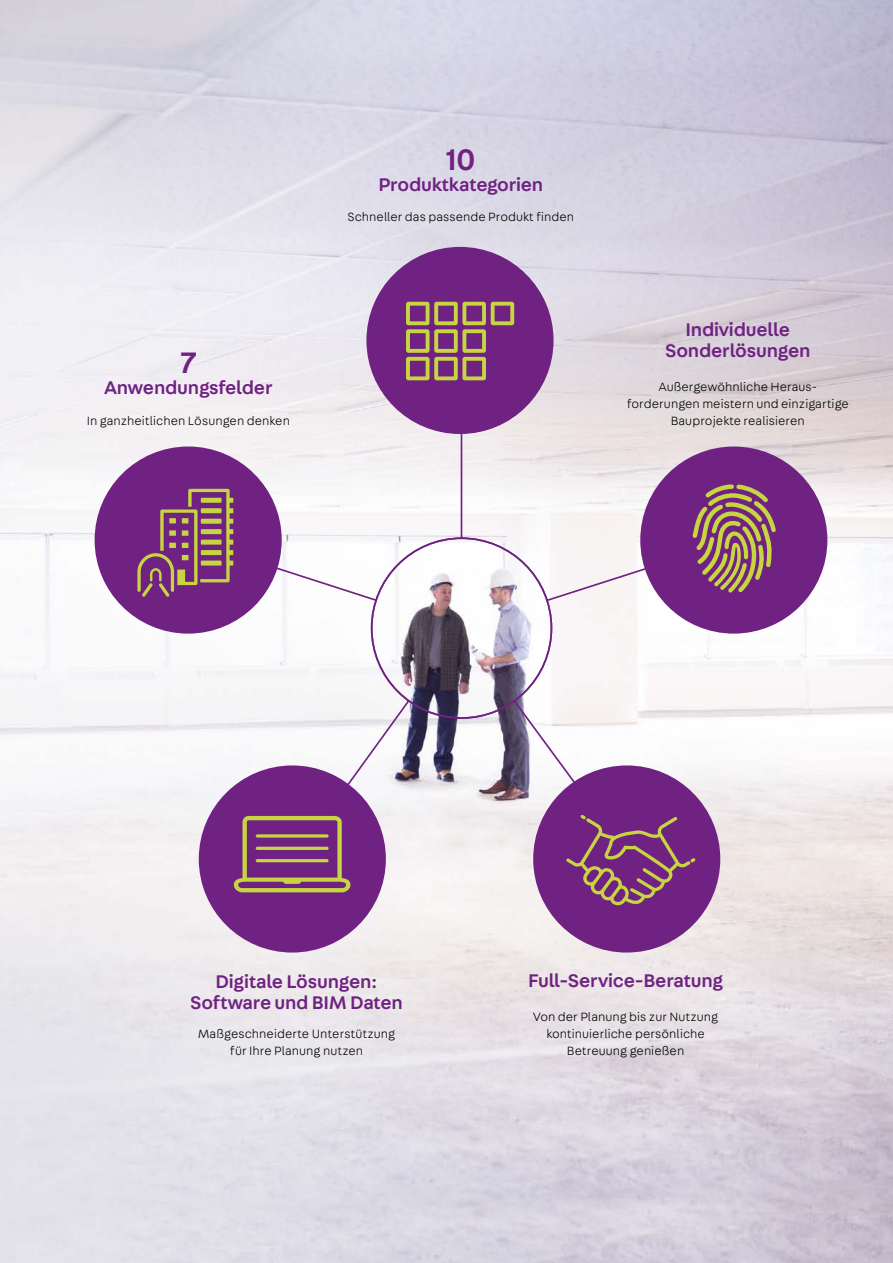
<style>
.page{position:relative;width:893px;height:1263px;background:#fff}
.page>*{position:absolute;margin:0;border:0;box-sizing:border-box;transform-origin:0 0}
.t1{font:500 31.5px "Fabriga";color:#702283}
.t2{font:500 19.5px/21px "Fabriga";letter-spacing:-.01em;color:#702283;text-align:center}
.t3{font:300 12.75px/17px "Fabriga";letter-spacing:.005em;color:#000;text-align:center}
</style>
<div class="page">
<img style="left:0;top:0;width:893px;height:1263px">
<svg style="left:98px;top:251px;width:727px;height:700px"></svg>
<div style="left:95px;top:446px;width:187px;height:188px;background:#702283;border-radius:50%"></div>
<svg style="left:137px;top:489px;width:96px;height:108px"></svg>
<div style="left:199px;top:765px;width:187px;height:187px;background:#702283;border-radius:50%"></div>
<svg style="left:234px;top:816px;width:116px;height:76px"></svg>
<div style="left:533px;top:765px;width:187px;height:187px;background:#702283;border-radius:50%"></div>
<svg style="left:566px;top:815px;width:130px;height:90px"></svg>
<div style="left:366px;top:247px;width:187px;height:187px;background:#702283;border-radius:50%"></div>
<svg style="left:406px;top:302px;width:108px;height:78px"></svg>
<div style="left:640px;top:446px;width:187px;height:188px;background:#702283;border-radius:50%"></div>
<svg style="left:692px;top:484px;width:84px;height:108px"></svg>
<h1 class="t1" style="left:180px;top:341px;width:19px">7</h1>
<h2 class="t2" style="left:104px;top:376px;width:170px">Anwendungsfelder</h2>
<p class="t3" style="left:87px;top:412px;width:205px">In ganzheitlichen Lösungen denken</p>
<h1 class="t1" style="left:446px;top:138px;width:31px">10</h1>
<h2 class="t2" style="left:378px;top:173px;width:166px">Produktkategorien</h2>
<p class="t3" style="left:347px;top:208px;width:228px">Schneller das passende Produkt finden</p>
<h2 class="t2" style="left:665px;top:318px;width:147px">Individuelle<br>Sonderlösungen</h2>
<p class="t3" style="left:627px;top:378px;width:224px">Außergewöhnliche Heraus - forderungen meistern und einzigartige<br>Bauprojekte realisieren</p>
<h2 class="t2" style="left:190px;top:970px;width:214px">Digitale Lösungen:<br>Software und BIM Daten</h2>
<p class="t3" style="left:198px;top:1024px;width:199px">Maßgeschneiderte Unterstützung für Ihre Planung nutzen</p>
<h2 class="t2" style="left:528px;top:969px;width:197px">Full-Service-Beratung</h2>
<p class="t3" style="left:533px;top:1007px;width:187px">Von der Planung bis zur Nutzung kontinuierliche persönliche<br>Betreuung genießen</p>
</div>
